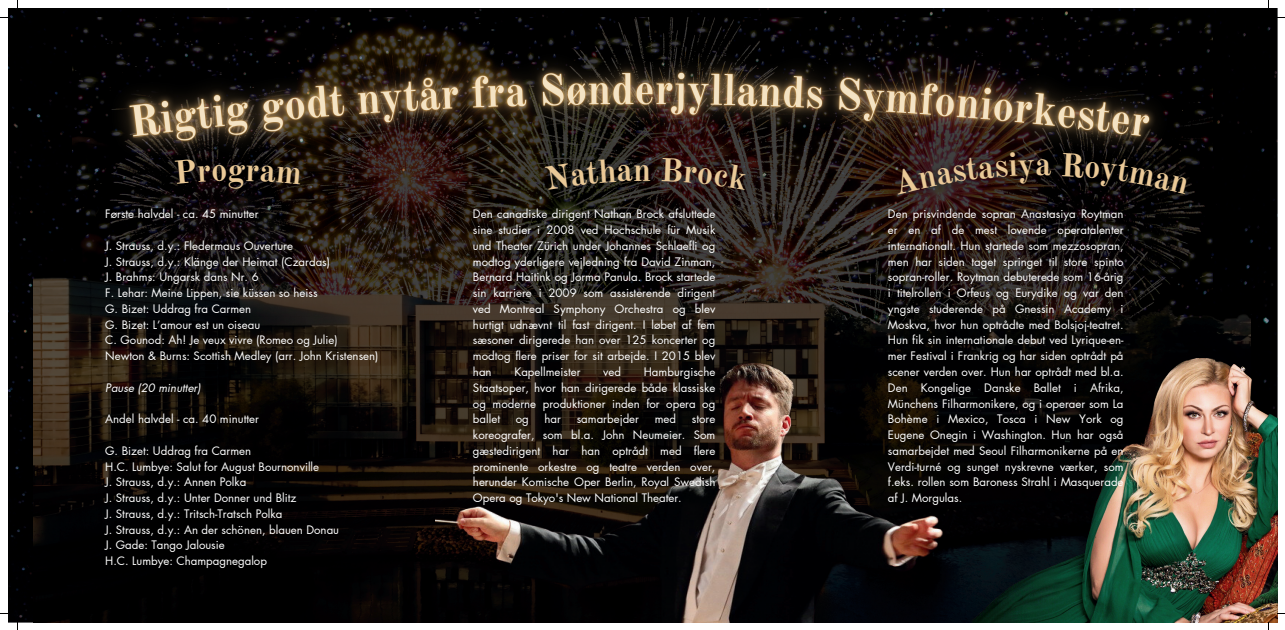
<style>
.page{position:relative;width:1285px;height:630px;background:#fff}
.page>*{position:absolute;margin:0;border:0;box-sizing:border-box;transform-origin:0 0}
.t1{font:700 32.5px "Old Standard";color:#eac997}
.t2{font:11.5px/15.7px "Futura LT Pro";color:#fff;text-align:justify}
.t3{font:italic 11.5px "Futura LT Pro";color:#fff}
</style>
<div class="page">
<div style="left:8px;top:8px;width:1268px;height:614px;background:#000"></div>
<img style="left:73px;top:17px;width:1139px;height:244px">
<img style="left:33px;top:261px;width:1217px;height:361px">
<img style="left:81px;top:18px;width:1117px;height:177px">
<img style="left:435px;top:295px;width:584px;height:327px">
<img style="left:954px;top:358px;width:322px;height:264px">
<img style="left:528px;top:143px;width:237px;height:65px">
<img style="left:158px;top:144px;width:160px;height:60px">
<img style="left:874px;top:138px;width:332px;height:75px">
<svg style="left:545px;top:158px;width:87px;height:32px;background:#1c1b17"></svg>
<svg style="left:661px;top:157px;width:87px;height:32px;background:#2c1a19"></svg>
<svg style="left:175px;top:159px;width:51px;height:25px"></svg>
<svg style="left:246px;top:165px;width:55px;height:19px"></svg>
<svg style="left:892px;top:152px;width:142px;height:42px;background:#301c1b"></svg>
<svg style="left:1062px;top:152px;width:126px;height:42px;background:#080707"></svg>
<h1 class="t1" style="left:227px;top:150px;width:20px">g</h1>
<p class="t2" style="left:105px;top:206px;width:155px">Første halvdel - ca. 45 minutter</p>
<p class="t2" style="left:105px;top:237px;width:275px;text-align:left">J. Strauss, d.y.: Fledermaus Ouverture<br>J. Strauss, d.y.: Klänge der Heimat (Czardas)<br>J. Brahms: Ungarsk dans Nr. 6<br>F. Lehar: Meine Lippen, sie küssen so heiss<br>G. Bizet: Uddrag fra Carmen<br>G. Bizet: L’amour est un oiseau<br>C. Gounod: Ah! Je veux vivre (Romeo og Julie)<br>Newton &amp; Burns: Scottish Medley (arr. John Kristensen)</p>
<p class="t3" style="left:105px;top:379px;width:97px">Pause (20 minutter)</p>
<p class="t2" style="left:105px;top:411px;width:155px">Andel halvdel - ca. 40 minutter</p>
<p class="t2" style="left:105px;top:442px;width:235px;text-align:left">G. Bizet: Uddrag fra Carmen<br>H.C. Lumbye: Salut for August Bournonville<br>J. Strauss, d.y.: Annen Polka<br>J. Strauss, d.y.: Unter Donner und Blitz<br>J. Strauss, d.y.: Tritsch-Tratsch Polka<br>J. Strauss, d.y.: An der schönen, blauen Donau J. Gade: Tango Jalousie<br>H.C. Lumbye: Champagnegalop</p>
<h1 class="t1" style="left:633px;top:150px;width:20px">n</h1>
<p class="t2" style="left:473px;top:206px;width:244px">Den canadiske dirigent Nathan Brock afsluttede sine studier i 2008 ved Hochschule für Musik und Theater Zürich under Johannes Schlaefli og modtog yderligere vejledning fra David Zinman, Bernard Haitink og Jorma Panula. Brock startede sin karriere i 2009 som assisterende dirigent ved Montreal Symphony Orchestra og blev hurtigt udnævnt til fast dirigent. I løbet af fem sæsoner dirigerede han over 125 koncerter og modtog flere priser for sit arbejde. I 2015 blev han</p>
<p class="t2" style="left:473px;top:363px;width:244px;text-indent:171px">Hamburgische Staatsoper, hvor han dirigerede både klassiske og moderne produktioner inden for opera og ballet</p>
<p class="t2" style="left:514px;top:363px;width:68px">Kapellmeister</p>
<p class="t2" style="left:603px;top:363px;width:19px">ved</p>
<p class="t2" style="left:515px;top:411px;width:15px">og</p>
<p class="t2" style="left:544px;top:411px;width:18px">har</p>
<p class="t2" style="left:576px;top:411px;width:64px">samarbejder</p>
<p class="t2" style="left:654px;top:411px;width:23px">med</p>
<p class="t2" style="left:473px;top:411px;width:244px;text-indent:219px">store koreografer, som bl.a. John Neumeier. Som gæstedirigent har han optrådt med flere prominente orkestre og teatre verden over, herunder Komische Oper Berlin, Royal Swedish Opera og Tokyo's New National Theater.</p>
<h1 class="t1" style="left:1034px;top:144px;width:18px">a</h1>
<p class="t2" style="left:887px;top:206px;width:237px">Den prisvindende sopran Anastasiya Roytman er en af de mest lovende operatalenter internationalt. Hun startede som mezzosopran, men har siden taget springet til store spinto sopran-roller. Roytman debuterede som 16-årig i titelrollen i Orfeus og Eurydike og var den yngste studerende på Gnessin Academy i Moskva, hvor hun optrådte med Bolsjoj-teatret.<br>Hun fik sin internationale debut ved Lyrique-en&shy;mer Festival i Frankrig og har siden optrådt på scener verden over. Hun har optrådt med bl.a.<br>Den Kongelige Danske Ballet i Afrika, Münchens Filharmonikere, og i operaer som La Bohème i Mexico, Tosca i New York og Eugene Onegin i Washington. Hun har også samarbejdet med Seoul Filharmonikerne på en Verdi-turné og sunget nyskrevne værker, som f.eks. rollen som Baroness Strahl i Masquerade af J. Morgulas.</p>
</div>
